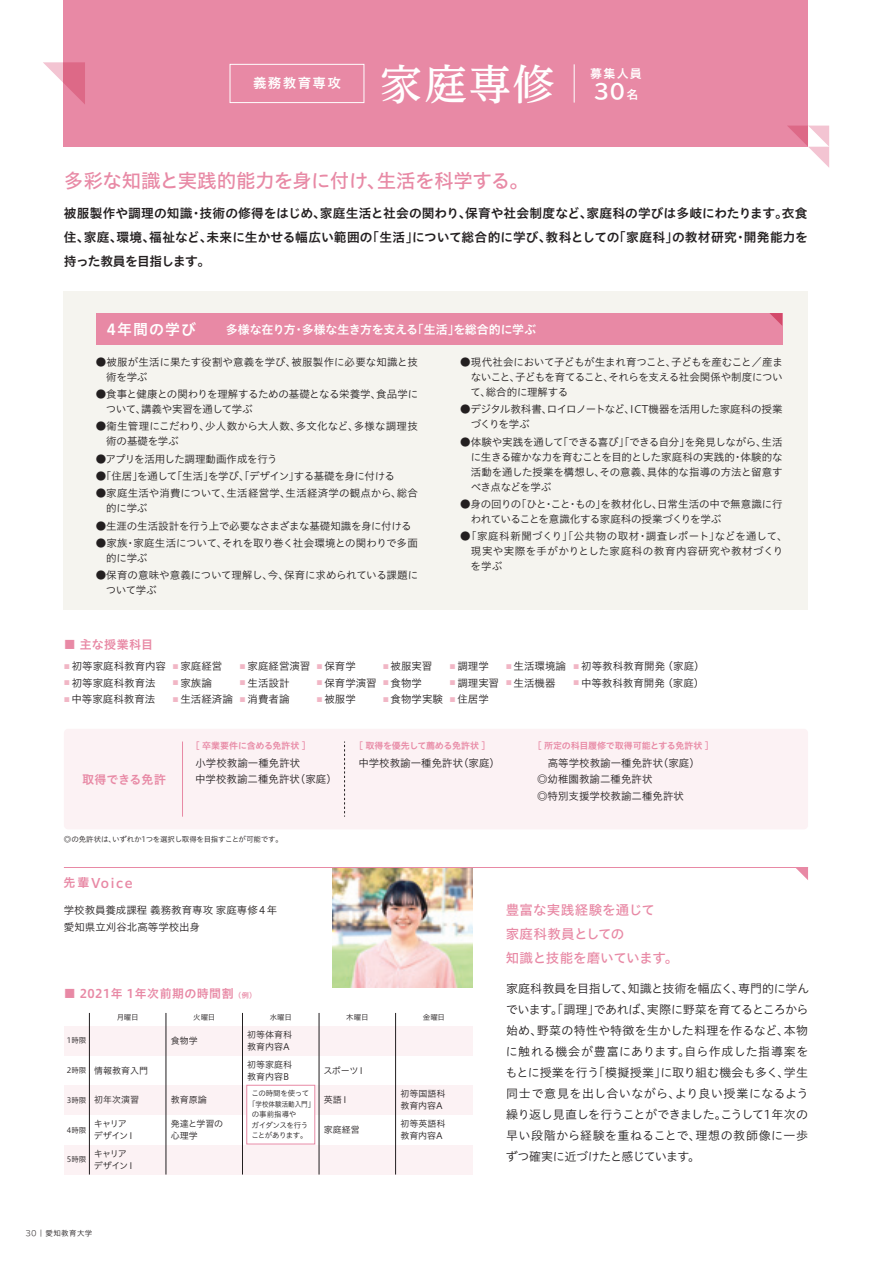
<style>
.page{position:relative;width:893px;height:1263px;background:#fff}
.page>*{position:absolute;margin:0;border:0;box-sizing:border-box;transform-origin:0 0}
.t1{font:500 42px "PUD Reimin Pr 6 N";color:#fff}
.t2{font:19.5px "Hiragino UD Sans Std N W5";letter-spacing:-.025em;color:#e889a5}
.t3{font:15px "Hiragino UD Sans Std N W6";letter-spacing:.065em;color:#fff}
.t4{font:13.5px/24px "Hiragino UD Sans Std N W5";color:#e889a5}
.t5{font:500 13.5px "Clarimo UDPE";letter-spacing:.12em;color:#e889a5}
.t6{font:13.5px "Hiragino UD Sans Std N W6";letter-spacing:.1em;color:#fff}
.t7{font:12.75px/24px "Hiragino UD Sans Std N W6";letter-spacing:-.005em;color:#231f20;text-align:justify}
.t8{font:12px/21px "Hiragino UD Sans Std N W3";letter-spacing:.01em;color:#231f20;text-align:justify}
.t9{font:12px "Hiragino UD Sans Std N W6";letter-spacing:-.02em;color:#fff}
.t10{font:12px "Hiragino UD Sans Std N W6";letter-spacing:.04em;color:#e889a5}
.t11{font:12px "Hiragino UD Sans Std N W6";color:#e889a5}
.t12{font:10.5px/15px "Hiragino UD Sans Std N W3";color:#231f20}
.t13{font:10.5px/15px "Hiragino UD Sans Std N W3";letter-spacing:-.03em;color:#231f20}
.t14{font:10.5px/15px "Hiragino UD Sans Std N W3";letter-spacing:-.02em;color:#231f20}
.t15{font:10.5px/15px "Hiragino UD Sans Std N W3";letter-spacing:.035em;color:#231f20}
.t16{font:10.5px/15px "Hiragino UD Sans Std N W3";letter-spacing:-.025em;color:#231f20}
.t17{font:10.5px/15px "Hiragino UD Sans Std N W3";letter-spacing:.02em;color:#231f20}
.t18{font:10.5px "Hiragino UD Sans Std N W3";letter-spacing:-.04em;color:#231f20}
.t19{font:9px/12px "Hiragino UD Sans Std N W3";color:#231f20}
.t20{font:9px "Hiragino UD Sans Std N W6";letter-spacing:-.02em;color:#e889a5}
.t21{font:9px/12px "Hiragino UD Sans Std N W3";letter-spacing:-.12em;color:#231f20}
.t22{font:9px/12px "Hiragino UD Sans Std N W3";letter-spacing:-.02em;color:#231f20}
.t23{font:7.5px "Hiragino UD Sans Std N W3";letter-spacing:-.02em;color:#231f20}
.t24{font:7.5px "Hiragino UD Sans Std N W3";color:#231f20}
.t25{font:7.5px "Hiragino UD Sans Std N W3";letter-spacing:-.06em;color:#231f20}
.t26{font:7.5px "Hiragino UD Sans Std N W3";letter-spacing:-.08em;color:#231f20}
.s1{font-family:"TBUD Go Std";font-weight:700;font-size:20.25px}
.s2{font-family:"Hiragino UD Sans Std N W6";font-weight:400;font-size:12px}
.s3{font-size:7.2px}
.s4{font-family:"TBUD Go Std Super";font-weight:300}
</style>
<div class="page">
<div style="left:64px;top:291px;width:744px;height:319px;background:#f5f4ef"></div>
<div style="left:64px;top:0;width:744px;height:147px;background:#e889a5"></div>
<img style="left:333px;top:868px;width:139px;height:119px">
<svg style="left:796px;top:868px;width:12px;height:12px"></svg>
<div style="left:64px;top:1026px;width:408px;height:29px;background:#fcf2f4"></div>
<div style="left:64px;top:1085px;width:408px;height:30px;background:#fcf2f4"></div>
<div style="left:64px;top:1145px;width:408px;height:29px;background:#fcf2f4"></div>
<hr style="left:89px;top:1013px;width:1px;height:161px;background:#231f20">
<hr style="left:166px;top:1013px;width:1px;height:161px;background:#231f20">
<hr style="left:242px;top:1013px;width:1px;height:161px;background:#231f20">
<hr style="left:319px;top:1013px;width:1px;height:161px;background:#231f20">
<hr style="left:395px;top:1013px;width:1px;height:161px;background:#231f20">
<div style="left:64px;top:729px;width:744px;height:100px;background:#fcf2f4;border-radius:4px"></div>
<hr style="left:182px;top:741px;width:1px;height:76px;background:#e889a5">
<svg style="left:344px;top:741px;width:1px;height:76px"></svg>
<hr style="left:64px;top:867px;width:744px;height:1px;background:#e889a5">
<div style="left:247px;top:1085px;width:68px;height:59px;background:#fff"></div>
<div style="left:246px;top:1085px;width:69px;height:59px;border:1px solid #e889a5"></div>
<div style="left:96px;top:313px;width:686px;height:32px;background:#e889a5"></div>
<svg style="left:770px;top:313px;width:12px;height:12px"></svg>
<hr style="left:574px;top:64px;width:1px;height:39px;background:#fff">
<div style="left:230px;top:64px;width:134px;height:39px;border:1px solid #fff"></div>
<svg style="left:788px;top:126px;width:41px;height:42px"></svg>
<svg style="left:43px;top:62px;width:42px;height:43px"></svg>
<p class="t6" style="left:253px;top:73px;width:89px">義務教育専攻</p>
<h1 class="t1" style="left:380px;top:49px;width:260px">家庭専修 <span class="s1">30</span><span class="s2">名</span></h1>
<p class="t9" style="left:590px;top:64px;width:53px">募集人員</p>
<h2 class="t2" style="left:64px;top:166px;width:466px">多彩な知識と実践的能力を身に付け、生活を科学する。</h2>
<p class="t7" style="left:64px;top:201px;width:746px">被服製作や調理の知識・技術の修得をはじめ、家庭生活と社会の関わり、保育や社会制度など、家庭科の学びは多岐にわたります。衣食住、家庭、環境、福祉など、未来に生かせる幅広い範囲の「生活」について総合的に学び、教科としての「家庭科」の教材研究・開発能力を持った教員を目指します。</p>
<h3 class="t3" style="left:107px;top:318px;width:91px">4年間の学び</h3>
<p class="t9" style="left:226px;top:320px;width:312px">多様な在り方・多様な生き方を支える「生活」を総合的に学ぶ</p>
<p class="t12" style="left:106px;top:354px;width:313px;text-indent:-11px">●被服が生活に果たす役割や意義を学び、被服製作に必要な知識と技術を学ぶ</p>
<p class="t13" style="left:106px;top:386px;width:314px;text-indent:-10px">●食事と健康との関わりを理解するための基礎となる栄養学、食品学について、講義や実習を通して学ぶ</p>
<p class="t12" style="left:106px;top:418px;width:313px;text-indent:-11px">●衛生管理にこだわり、少人数から大人数、多文化など、多様な調理技術の基礎を学ぶ</p>
<p class="t13" style="left:96px;top:451px;width:184px">●アプリを活用した調理動画作成を行う</p>
<p class="t18" style="left:96px;top:468px;width:301px">●「住居」を通して「生活」を学び、「デザイン」する基礎を身に付ける</p>
<p class="t17" style="left:106px;top:485px;width:313px;text-indent:-11px">●家庭生活や消費について、生活経営学、生活経済学の観点から、総合的に学ぶ</p>
<p class="t13" style="left:96px;top:517px;width:317px">●生涯の生活設計を行う上で必要なさまざまな基礎知識を身に付ける</p>
<p class="t14" style="left:106px;top:535px;width:313px;text-indent:-11px">●家族・家庭生活について、それを取り巻く社会環境との関わりで多面的に学ぶ</p>
<p class="t14" style="left:106px;top:567px;width:314px;text-indent:-10px">●保育の意味や意義について理解し、今、保育に求められている課題について学ぶ</p>
<p class="t10" style="left:64px;top:635px;width:91px">■ 主な授業科目</p>
<p class="t12" style="left:470px;top:354px;width:314px;text-align:justify;text-indent:-10px">●現代社会において子どもが生まれ育つこと、子どもを産むこと／産まないこと、子どもを育てること、それらを支える社会関係や制度について、総合的に理解する</p>
<p class="t13" style="left:471px;top:401px;width:313px;text-indent:-10px">●デジタル教科書、ロイロノートなど、ICT機器を活用した家庭科の授業づくりを学ぶ</p>
<p class="t12" style="left:471px;top:433px;width:314px;text-align:justify;text-indent:-10px">●体験や実践を通して「できる喜び」「できる自分」を発見しながら、生活に生きる確かな力を育むことを目的とした家庭科の実践的・体験的な活動を通した授業を構想し、その意義、具体的な指導の方法と留意すべき点などを学ぶ</p>
<p class="t16" style="left:471px;top:496px;width:313px;text-indent:-10px">●身の回りの「ひと・こと・もの」を教材化し、日常生活の中で無意識に行われていることを意識化する家庭科の授業づくりを学ぶ</p>
<p class="t15" style="left:471px;top:528px;width:319px;text-indent:-10px">●「家庭科新聞づくり」「公共物の取材・調査レポート」などを通して、現実や実際を手がかりとした家庭科の教育内容研究や教材づくりを学ぶ</p>
<p class="t12" style="left:64px;top:658px;width:104px"><sup>■</sup> 初等家庭科教育内容</p>
<p class="t12" style="left:64px;top:674px;width:93px"><sup>■</sup> 初等家庭科教育法</p>
<p class="t12" style="left:64px;top:691px;width:93px"><sup>■</sup> 中等家庭科教育法</p>
<p class="t12" style="left:173px;top:658px;width:51px"><sup>■</sup> 家庭経営</p>
<p class="t12" style="left:173px;top:674px;width:41px"><sup>■</sup> 家族論</p>
<p class="t12" style="left:173px;top:691px;width:62px"><sup>■</sup> 生活経済論</p>
<p class="t12" style="left:240px;top:658px;width:72px"><sup>■</sup> 家庭経営演習</p>
<p class="t12" style="left:240px;top:674px;width:51px"><sup>■</sup> 生活設計</p>
<p class="t12" style="left:240px;top:691px;width:51px"><sup>■</sup> 消費者論</p>
<p class="t12" style="left:316px;top:658px;width:41px"><sup>■</sup> 保育学</p>
<p class="t12" style="left:316px;top:674px;width:62px"><sup>■</sup> 保育学演習</p>
<p class="t12" style="left:316px;top:691px;width:41px"><sup>■</sup> 被服学</p>
<p class="t12" style="left:383px;top:658px;width:51px"><sup>■</sup> 被服実習</p>
<p class="t12" style="left:383px;top:674px;width:41px"><sup>■</sup> 食物学</p>
<p class="t12" style="left:383px;top:691px;width:62px"><sup>■</sup> 食物学実験</p>
<p class="t12" style="left:449px;top:658px;width:41px"><sup>■</sup> 調理学</p>
<p class="t12" style="left:449px;top:674px;width:51px"><sup>■</sup> 調理実習</p>
<p class="t12" style="left:449px;top:691px;width:41px"><sup>■</sup> 住居学</p>
<p class="t12" style="left:506px;top:658px;width:62px"><sup>■</sup> 生活環境論</p>
<p class="t12" style="left:506px;top:674px;width:51px"><sup>■</sup> 生活機器</p>
<p class="t12" style="left:573px;top:658px;width:128px"><sup>■</sup> 初等教科教育開発 (家庭)</p>
<p class="t12" style="left:573px;top:674px;width:127px"><sup>■</sup> 中等教科教育開発 (家庭)</p>
<p class="t11" style="left:82px;top:770px;width:85px">取得できる免許</p>
<p class="t20" style="left:191px;top:739px;width:122px">［ 卒業要件に含める免許状 ］</p>
<p class="t12" style="left:195px;top:754px;width:143px;line-height:16.5px">小学校教諭一種免許状<br>中学校教諭二種免許状（家庭）</p>
<p class="t20" style="left:354px;top:739px;width:138px">［ 取得を優先して薦める免許状 ］</p>
<p class="t12" style="left:358px;top:755px;width:143px">中学校教諭一種免許状（家庭）</p>
<p class="t20" style="left:533px;top:739px;width:183px">［ 所定の科目履修で取得可能とする免許状 ］</p>
<p class="t12" style="left:537px;top:754px;width:164px;line-height:16.5px">　高等学校教諭一種免許状（家庭）◎幼稚園教諭二種免許状<br>◎特別支援学校教諭二種免許状</p>
<p class="t23" style="left:64px;top:834px;width:221px">◎の免許状は、いずれか1つを選択し取得を目指すことが可能です。</p>
<p class="t5" style="left:64px;top:872px;width:71px"><span class="s2">先輩</span>Voice</p>
<p class="t12" style="left:64px;top:901px;width:215px;line-height:16.5px">学校教員養成課程 義務教育専攻 家庭専修４年愛知県立刈谷北高等学校出身</p>
<p class="t10" style="left:64px;top:984px;width:194px">■ 2021年 1年次前期の時間割 <span class="s3">（例）</span></p>
<p class="t23" style="left:117px;top:1011px;width:23px">月曜日</p>
<p class="t23" style="left:193px;top:1011px;width:24px">火曜日</p>
<p class="t23" style="left:270px;top:1011px;width:24px">水曜日</p>
<p class="t23" style="left:346px;top:1011px;width:24px">木曜日</p>
<p class="t23" style="left:423px;top:1011px;width:24px">金曜日</p>
<p class="t19" style="left:247px;top:1028px;width:46px">初等体育科教育内容A</p>
<p class="t19" style="left:247px;top:1058px;width:46px">初等家庭科教育内容B</p>
<p class="t19" style="left:171px;top:1034px;width:28px">食物学</p>
<p class="t23" style="left:67px;top:1035px;width:21px">1時限</p>
<p class="t23" style="left:67px;top:1064px;width:21px">2時限</p>
<p class="t19" style="left:323px;top:1064px;width:44px">スポーツⅠ</p>
<p class="t19" style="left:324px;top:1093px;width:27px">英語Ⅰ</p>
<p class="t19" style="left:400px;top:1087px;width:46px">初等国語科教育内容A</p>
<p class="t19" style="left:94px;top:1064px;width:55px">情報教育入門</p>
<p class="t23" style="left:251px;top:1088px;width:59px">この時間を使って</p>
<p class="t24" style="left:248px;top:1098px;width:69px">「学校体験活動入門」</p>
<p class="t23" style="left:252px;top:1109px;width:46px">の事前指導や</p>
<p class="t25" style="left:252px;top:1119px;width:58px">ガイダンスを行う</p>
<p class="t26" style="left:251px;top:1130px;width:58px">ことがあります。</p>
<p class="t19" style="left:94px;top:1093px;width:46px">初年次演習</p>
<p class="t21" style="left:94px;top:1117px;width:43px">キャリアデザインⅠ</p>
<p class="t21" style="left:94px;top:1147px;width:43px">キャリアデザインⅠ</p>
<p class="t19" style="left:171px;top:1093px;width:37px">教育原論</p>
<p class="t23" style="left:67px;top:1094px;width:21px">3時限</p>
<p class="t23" style="left:67px;top:1124px;width:21px">4時限</p>
<p class="t19" style="left:324px;top:1123px;width:37px">家庭経営</p>
<p class="t19" style="left:400px;top:1117px;width:46px">初等英語科教育内容A</p>
<p class="t22" style="left:171px;top:1117px;width:54px">発達と学習の心理学</p>
<p class="t23" style="left:67px;top:1154px;width:21px">5時限</p>
<p class="t4" style="left:506px;top:897px;width:174px">豊富な実践経験を通じて<br>家庭科教員としての<br>知識と技能を磨いています。</p>
<p class="t8" style="left:506px;top:977px;width:305px">家庭科教員を目指して、知識と技術を幅広く、専門的に学んでいます。「調理」であれば、実際に野菜を育てるところから始め、野菜の特性や特徴を生かした料理を作るなど、本物に触れる機会が豊富にあります。自ら作成した指導案をもとに授業を行う「模擬授業」に取り組む機会も多く、学生同士で意見を出し合いながら、より良い授業になるよう繰り返し見直しを行うことができました。こうして1年次の早い段階から経験を重ねることで、理想の教師像に一歩ずつ確実に近づけたと感じています。</p>
<p class="t23" style="left:26px;top:1227px;width:68px"><span class="s4">30</span> | 愛知教育大学</p>
</div>
